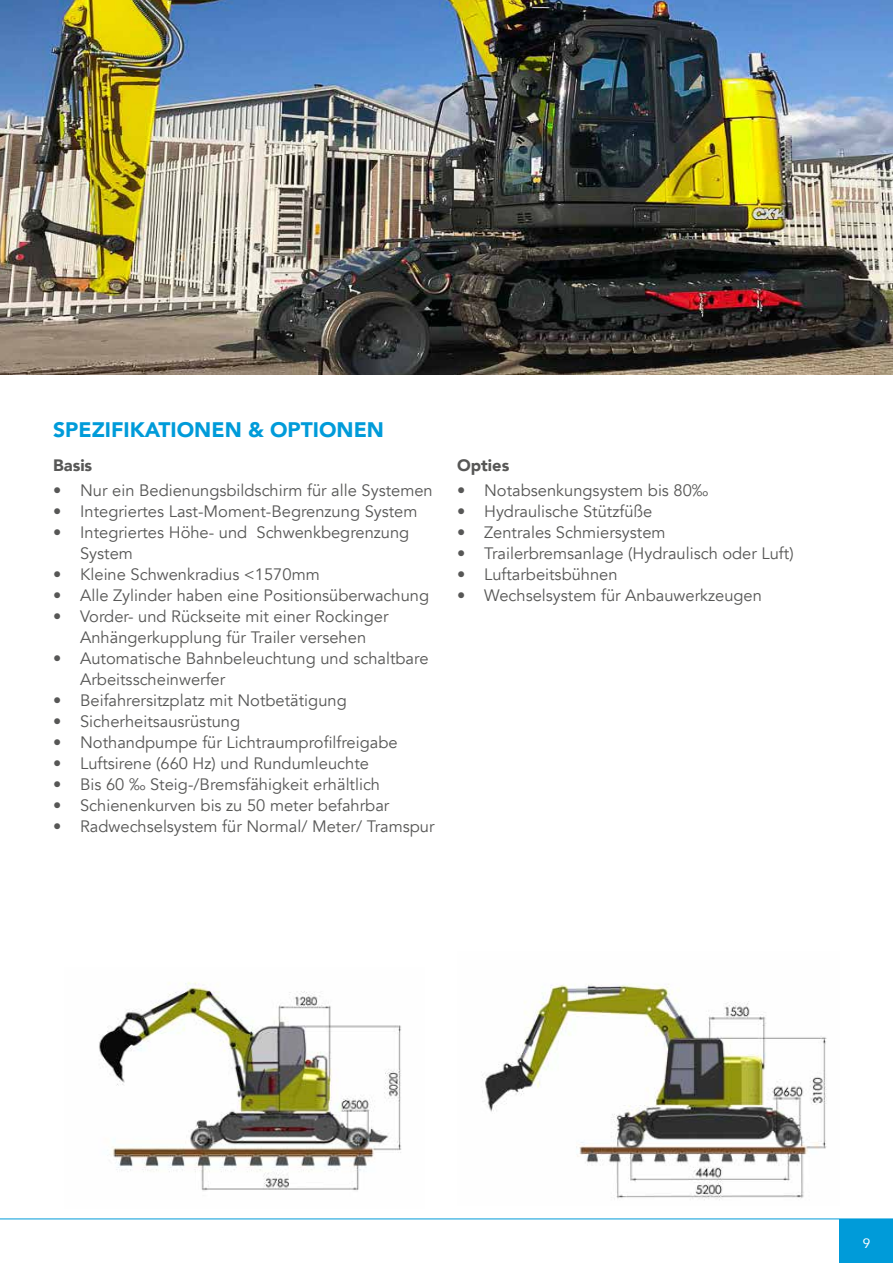
<style>
.page{position:relative;width:893px;height:1263px;background:#fff}
.page>*{position:absolute;margin:0;border:0;box-sizing:border-box;transform-origin:0 0}
.t1{font:900 21px "Avenir";color:#009bd9}
.t2{font:16.5px/21px "Avenir";color:#575756}
.t3{font:900 16.5px "Avenir";color:#575756}
.t4{font:13.5px "Avenir";color:#fff}
</style>
<div class="page">
<div style="left:840px;top:1219px;width:53px;height:44px;background:#009bd9"></div>
<img style="left:0;top:0;width:893px;height:374px">
<hr style="left:0;top:1218px;width:893px;height:1px;background:#009bd9">
<img style="left:99px;top:982px;width:303px;height:209px">
<img style="left:482px;top:984px;width:345px;height:216px">
<p class="t1" style="left:53px;top:412px;width:332px">SPEZIFIKATIONEN &amp; OPTIONEN</p>
<p class="t3" style="left:53px;top:451px;width:41px">Basis</p>
<p class="t2" style="left:53px;top:480px;width:381px">• Nur ein Bedienungsbildschirm für alle Systemen</p>
<p class="t2" style="left:53px;top:501px;width:366px">• Integriertes Last-Moment-Begrenzung System</p>
<p class="t2" style="left:80px;top:522px;width:331px;text-indent:-27px">• Integriertes Höhe- und Schwenkbegrenzung<br>System</p>
<p class="t2" style="left:53px;top:564px;width:268px">• Kleine Schwenkradius &lt;1570mm</p>
<p class="t2" style="left:53px;top:585px;width:377px">• Alle Zylinder haben eine Positionsüberwachung</p>
<p class="t2" style="left:53px;top:606px;width:337px;text-align:center">• Vorder- und Rückseite mit einer Rockinger<br>Anhängerkupplung für Trailer versehen</p>
<p class="t2" style="left:80px;top:648px;width:350px;text-indent:-27px">• Automatische Bahnbeleuchtung und schaltbare<br>Arbeitsscheinwerfer</p>
<p class="t2" style="left:53px;top:690px;width:295px">• Beifahrersitzplatz mit Notbetätigung</p>
<p class="t2" style="left:53px;top:711px;width:189px">• Sicherheitsausrüstung</p>
<p class="t2" style="left:53px;top:732px;width:346px">• Nothandpumpe für Lichtraumprofilfreigabe</p>
<p class="t2" style="left:53px;top:753px;width:317px">• Luftsirene (660 Hz) und Rundumleuchte</p>
<p class="t2" style="left:53px;top:774px;width:328px">• Bis 60 ‰ Steig-/Bremsfähigkeit erhältlich</p>
<p class="t2" style="left:53px;top:795px;width:338px">• Schienenkurven bis zu 50 meter befahrbar</p>
<p class="t2" style="left:53px;top:816px;width:383px">• Radwechselsystem für Normal/ Meter/ Tramspur</p>
<p class="t3" style="left:457px;top:451px;width:54px">Opties</p>
<p class="t2" style="left:457px;top:480px;width:253px">• Notabsenkungsystem bis 80‰</p>
<p class="t2" style="left:457px;top:501px;width:197px">• Hydraulische Stützfüße</p>
<p class="t2" style="left:457px;top:522px;width:210px">• Zentrales Schmiersystem</p>
<p class="t2" style="left:457px;top:543px;width:338px">• Trailerbremsanlage (Hydraulisch oder Luft)</p>
<p class="t2" style="left:457px;top:564px;width:162px">• Luftarbeitsbühnen</p>
<p class="t2" style="left:457px;top:585px;width:306px">• Wechselsystem für Anbauwerkzeugen</p>
<p class="t4" style="left:863px;top:1233px;width:9px">9</p>
</div>
